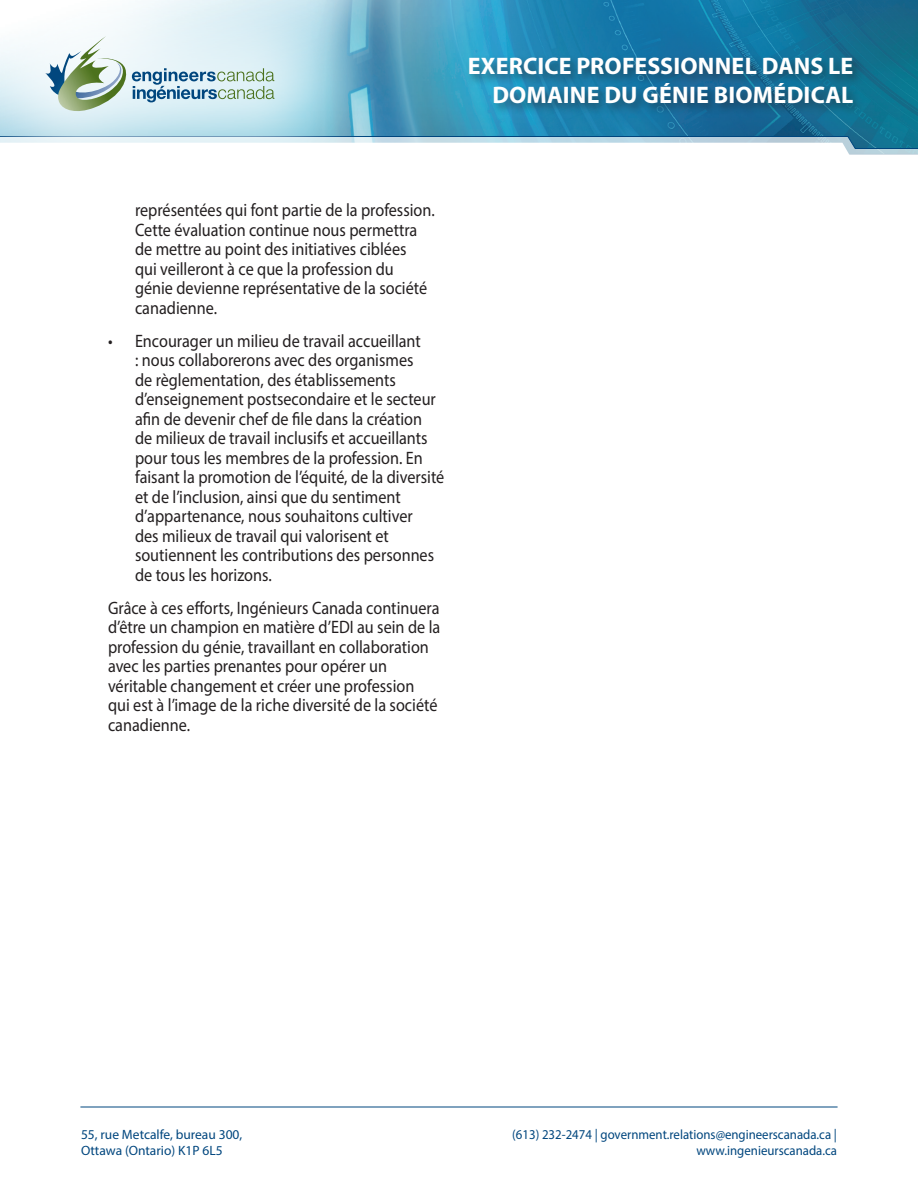
<style>
.page{position:relative;width:918px;height:1188px;background:#fff}
.page>*{position:absolute;margin:0;border:0;box-sizing:border-box;transform-origin:0 0}
.t1{font:700 24px/28.8px "Myriad Pro";letter-spacing:.01em;color:#fff;text-align:right}
.Body{font:18px/19.5px "Myriad Pro";color:#231f20;scale:.9 1}
.t2{font:13.5px/16.2px "Myriad Pro";color:#00467e;text-align:right;scale:.95 1}
.t3{font:13.5px/16.2px "Myriad Pro";color:#00467e}
</style>
<div class="page">
<img style="left:80px;top:0;width:838px;height:1107px">
<svg style="left:80px;top:176px;width:795px;height:80px"></svg>
<svg style="left:850px;top:235px;width:68px;height:117px"></svg>
<svg style="left:382px;top:136px;width:536px;height:40px"></svg>
<div style="left:0;top:0;width:382px;height:219px;background:#fff;opacity:.75"></div>
<svg style="left:45px;top:36px;width:229px;height:78px;background:#c3d8d9"></svg>
<hr style="left:80px;top:1107px;width:758px;height:1px;background:#00467e">
<div style="left:466px;top:54px;width:400px;height:62px;background:#231f20;opacity:.52"></div>
<p class="t1" style="left:468px;top:51px;width:387px">EXERCICE PROFESSIONNEL DANS LE<br>DOMAINE DU GÉNIE BIOMÉDICAL</p>
<p class="Body" style="left:135px;top:200px;width:335px">représentées qui font partie de la profession.<br>Cette évaluation continue nous permettra de mettre au point des initiatives ciblées<br>qui veilleront à ce que la profession du génie devienne représentative de la société canadienne.</p>
<p class="Body" style="left:135px;top:330px;width:345px;text-indent:-27px">• Encourager un milieu de travail accueillant<br>: nous collaborerons avec des organismes<br>de règlementation, des établissements d’enseignement postsecondaire et le secteur afin de devenir chef de file dans la création<br>de milieux de travail inclusifs et accueillants pour tous les membres de la profession. En faisant la promotion de l’équité, de la diversité et de l’inclusion, ainsi que du sentiment d’appartenance, nous souhaitons cultiver<br>des milieux de travail qui valorisent et soutiennent les contributions des personnes de tous les horizons.</p>
<p class="Body" style="left:108px;top:597px;width:371px">Grâce à ces efforts, Ingénieurs Canada continuera d’être un champion en matière d’EDI au sein de la profession du génie, travaillant en collaboration avec les parties prenantes pour opérer un véritable changement et créer une profession qui est à l’image de la riche diversité de la société canadienne.</p>
<p class="t3" style="left:81px;top:1126px;width:163px">55, rue Metcalfe, bureau 300,<br>Ottawa (Ontario) K1P 6L5</p>
<p class="t2" style="left:512px;top:1126px;width:343px">(613) 232-2474 | government.relations@engineerscanada.ca | www.ingenieurscanada.ca</p>
</div>
